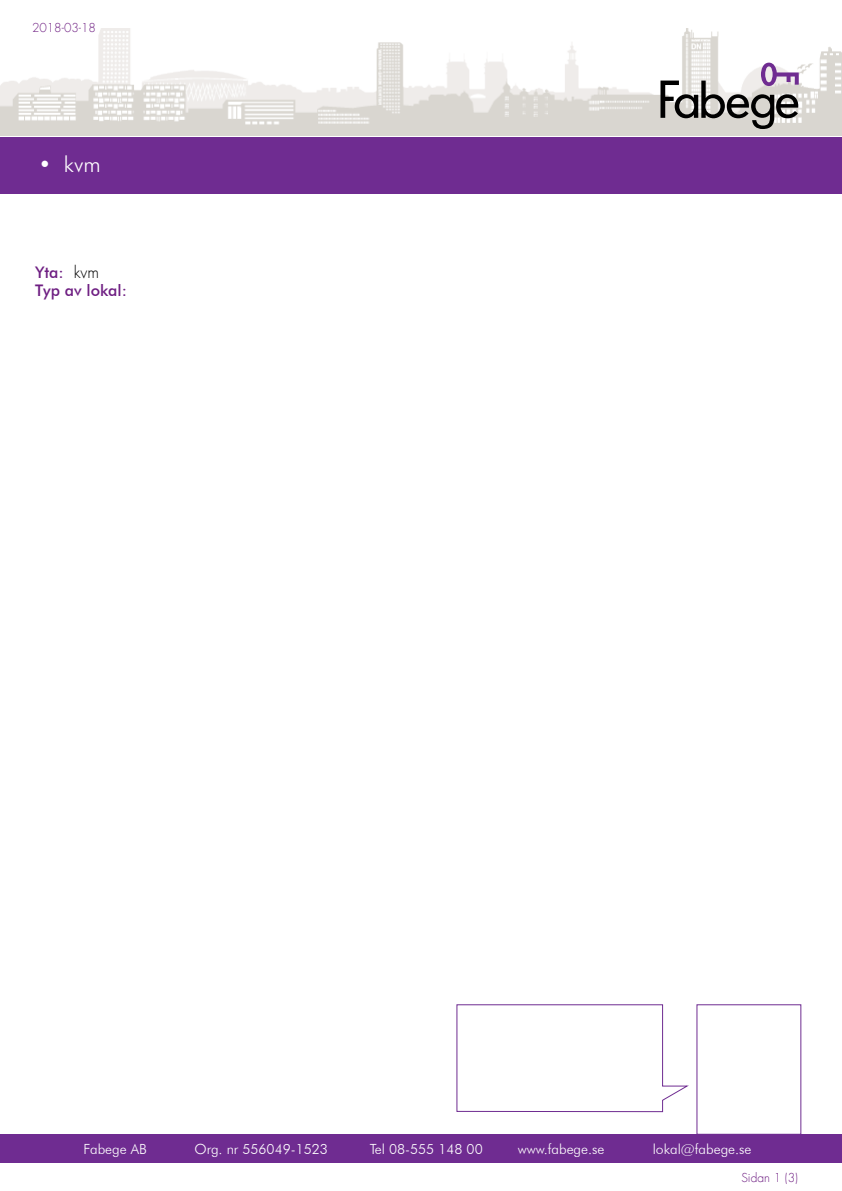
<style>
.page{position:relative;width:842px;height:1191px;background:#fff}
.page>*{position:absolute;margin:0;border:0;box-sizing:border-box;transform-origin:0 0}
.t1{font:300 22px "Futura BT";color:#fff}
.t2{font:500 16px/18px "Futura BT";color:#6e1e82}
.t3{font:300 14px "Futura BT";color:#fff}
.t4{font:300 12px "Futura LT";color:#6e1e82}
.s1{font-family:"Futura LT";font-weight:300;color:#000}
</style>
<div class="page">
<img style="left:0;top:28px;width:842px;height:107px">
<div style="left:0;top:137px;width:842px;height:56px;background:#6f2c91"></div>
<svg style="left:660px;top:63px;width:139px;height:66px"></svg>
<div style="left:0;top:1134px;width:842px;height:28px;background:#6f2c91"></div>
<svg style="left:456px;top:1004px;width:233px;height:108px"></svg>
<p class="t4" style="left:32px;top:20px;width:66px">2018-03-18</p>
<h1 class="t1" style="left:38px;top:150px;width:64px">• kvm</h1>
<p class="t2" style="left:35px;top:264px;width:94px">Yta: <span class="s1">kvm<br></span>Typ av lokal:</p>
<p class="t3" style="left:84px;top:1140px;width:65px">Fabege AB</p>
<p class="t3" style="left:195px;top:1140px;width:135px">Org. nr 556049-1523</p>
<p class="t3" style="left:370px;top:1140px;width:115px">Tel 08-555 148 00</p>
<p class="t3" style="left:518px;top:1140px;width:88px">www.fabege.se</p>
<p class="t3" style="left:653px;top:1140px;width:100px">lokal@fabege.se</p>
<p class="t4" style="left:741px;top:1169px;width:58px">Sidan 1 (3)</p>
</div>
